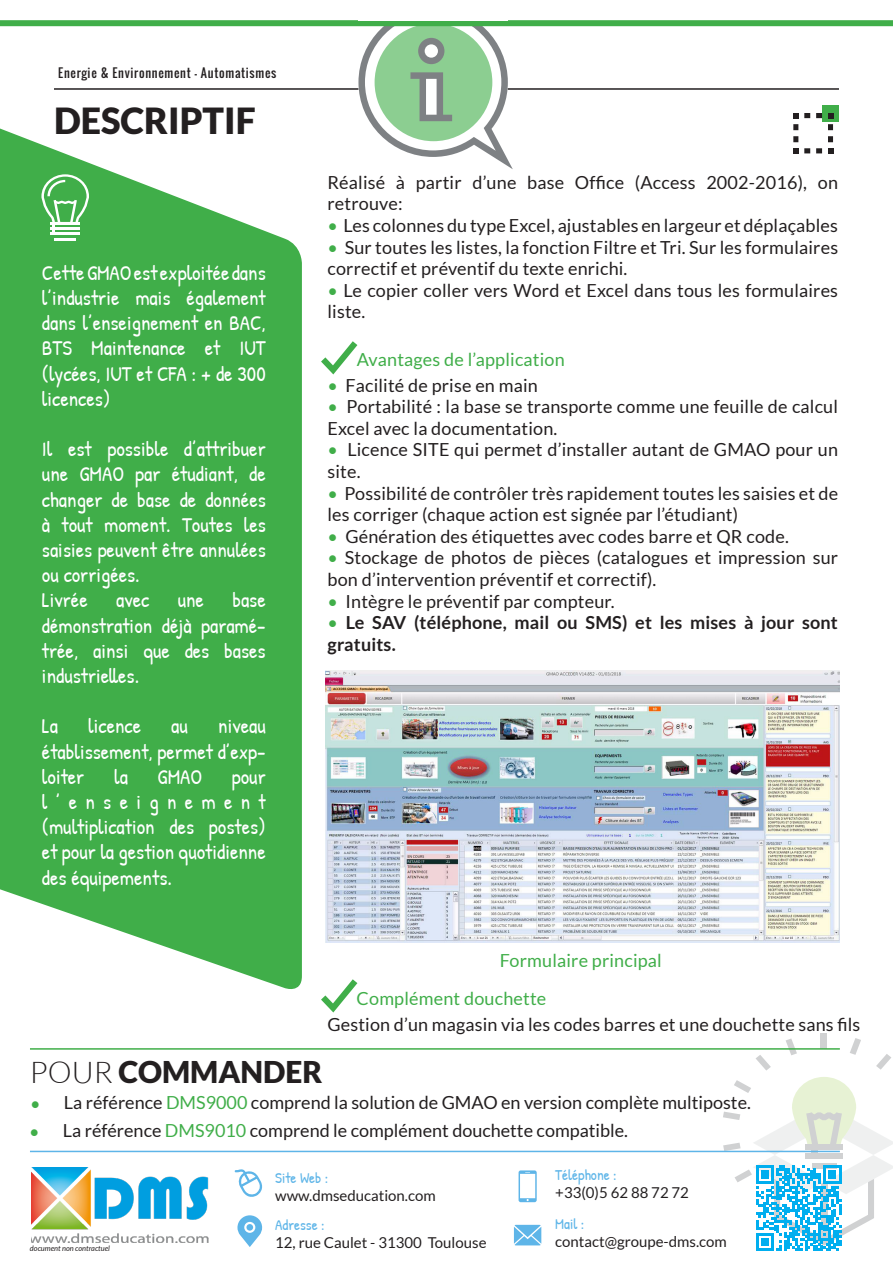
<style>
.page{position:relative;width:893px;height:1263px;background:#fff}
.page>*{position:absolute;margin:0;border:0;box-sizing:border-box;transform-origin:0 0}
.t1{font:900 36px "Lato";color:#231f20}
.t2{font:900 30px "Lato";color:#231f20}
.t3{font:21px/25.2px "Patrick Hand";color:#fff;text-align:justify}
.t4{font:18px/21.6px "Lato";letter-spacing:.01em;color:#231f20}
.t5{font:18px "Lato";letter-spacing:.01em;color:#40ae49}
.t6{font:700 18px/21.6px "Lato";letter-spacing:.01em;color:#231f20}
.t7{font:15px "Lato";color:#231f20}
.t8{font:15px "Patrick Hand";color:#5eb5e8}
.t9{font:12px "Oswald";letter-spacing:.06em;color:#231f20}
.t10{font:italic 7.5px "Lato";color:#231f20}
.s1{color:#40ae49}
.s2{font-weight:400;color:#40ae49}
.s3{font-weight:300}
</style>
<div class="page">
<div style="left:820px;top:1033px;width:6px;height:16px;background:#d0d1d2"></div>
<svg style="left:786px;top:1038px;width:11px;height:17px"></svg>
<svg style="left:756px;top:1055px;width:15px;height:15px"></svg>
<svg style="left:876px;top:1054px;width:15px;height:16px"></svg>
<svg style="left:850px;top:1038px;width:11px;height:17px"></svg>
<div style="left:822px;top:105px;width:17px;height:17px;background:#40ae49"></div>
<svg style="left:793px;top:113px;width:5px;height:5px"></svg>
<svg style="left:804px;top:113px;width:18px;height:5px"></svg>
<svg style="left:828px;top:113px;width:5px;height:5px"></svg>
<svg style="left:828px;top:124px;width:5px;height:18px"></svg>
<svg style="left:828px;top:148px;width:5px;height:5px"></svg>
<svg style="left:804px;top:148px;width:18px;height:5px"></svg>
<svg style="left:793px;top:148px;width:5px;height:5px"></svg>
<svg style="left:793px;top:124px;width:5px;height:18px"></svg>
<svg style="left:0;top:128px;width:302px;height:861px;background:#57b85f"></svg>
<hr style="left:54px;top:88px;width:304px;height:2px;background:#231f20">
<hr style="left:508px;top:88px;width:331px;height:2px;background:#231f20">
<hr style="left:51px;top:233px;width:29px;height:2px;background:#fff">
<hr style="left:55px;top:238px;width:21px;height:2px;background:#fff">
<svg style="left:41px;top:174px;width:48px;height:60px"></svg>
<svg style="left:321px;top:341px;width:36px;height:33px"></svg>
<svg style="left:358px;top:26px;width:155px;height:143px"></svg>
<div style="left:0;top:20px;width:893px;height:6px;background:#40ae49"></div>
<hr style="left:30px;top:1151px;width:810px;height:1px;background:#5eb5e8">
<svg style="left:237px;top:1215px;width:25px;height:32px"></svg>
<svg style="left:519px;top:1170px;width:18px;height:32px"></svg>
<svg style="left:514px;top:1225px;width:27px;height:20px"></svg>
<svg style="left:235px;top:1169px;width:28px;height:28px"></svg>
<hr style="left:30px;top:1048px;width:810px;height:2px;background:#40ae49">
<img style="left:31px;top:1167px;width:178px;height:75px">
<img style="left:326px;top:670px;width:514px;height:273px">
<svg style="left:723px;top:1077px;width:170px;height:174px"></svg>
<svg style="left:321px;top:979px;width:36px;height:33px"></svg>
<p class="t9" style="left:58px;top:63px;width:220px">Energie &amp; Environnement - Automatismes</p>
<p class="t1" style="left:54px;top:100px;width:203px">DESCRIPTIF</p>
<p class="t3" style="left:42px;top:259px;width:225px">Cette GMAO est exploitée dans l’industrie mais également dans l’enseignement en BAC, BTS Maintenance et IUT (lycées, IUT et CFA : + de 300 licences)</p>
<p class="t3" style="left:42px;top:436px;width:225px">Il est possible d’attribuer une GMAO par étudiant, de changer de base de données à tout moment. Toutes les saisies peuvent être annulées ou corrigées.</p>
<p class="t3" style="left:42px;top:587px;width:47px">Livrée</p>
<p class="t3" style="left:116px;top:587px;width:35px">avec</p>
<p class="t3" style="left:178px;top:587px;width:28px">une</p>
<p class="t3" style="left:42px;top:587px;width:225px;text-indent:190px">base démonstration déjà paramé&shy;trée, ainsi que des bases industrielles.</p>
<p class="t3" style="left:42px;top:713px;width:18px">La</p>
<p class="t3" style="left:88px;top:713px;width:54px">licence</p>
<p class="t3" style="left:171px;top:713px;width:18px">au</p>
<p class="t3" style="left:42px;top:713px;width:225px;text-align:right">niveau<br>établissement, permet d’exp-</p>
<p class="t3" style="left:42px;top:763px;width:44px">loiter</p>
<p class="t3" style="left:114px;top:763px;width:15px">la</p>
<p class="t3" style="left:158px;top:763px;width:46px">GMAO</p>
<p class="t3" style="left:42px;top:763px;width:225px;text-indent:190px">pour l’enseignement (multiplication des postes) et pour la gestion quotidienne des équipements.</p>
<p class="t4" style="left:328px;top:171px;width:512px">Réalisé à partir d’une base Office (Access 2002-2016), on retrouve:</p>
<p class="t4" style="left:328px;top:214px;width:512px"><span class="s1">•</span> Les colonnes du type Excel, ajustables en largeur et déplaçables</p>
<p class="t4" style="left:328px;top:236px;width:512px"><span class="s1">•</span> Sur toutes les listes, la fonction Filtre et Tri. Sur les formulaires correctif et préventif du texte enrichi.</p>
<p class="t4" style="left:328px;top:279px;width:512px"><span class="s1">•</span> Le copier coller vers Word et Excel dans tous les formulaires liste.</p>
<p class="t5" style="left:357px;top:349px;width:210px">Avantages de l’application</p>
<p class="t4" style="left:328px;top:374px;width:212px"><span class="s1">•</span> Facilité de prise en main</p>
<p class="t4" style="left:328px;top:396px;width:512px"><span class="s1">•</span> Portabilité : la base se transporte comme une feuille de calcul<br>Excel avec la documentation.</p>
<p class="t4" style="left:328px;top:439px;width:512px"><span class="s1">•</span> Licence SITE qui permet d’installer autant de GMAO pour un site.</p>
<p class="t4" style="left:328px;top:482px;width:512px"><span class="s1">•</span> Possibilité de contrôler très rapidement toutes les saisies et de les corriger (chaque action est signée par l’étudiant)</p>
<p class="t4" style="left:328px;top:525px;width:463px"><span class="s1">•</span> Génération des étiquettes avec codes barre et QR code.</p>
<p class="t4" style="left:328px;top:547px;width:512px"><span class="s1">•</span> Stockage de photos de pièces (catalogues et impression sur bon d’intervention préventif et correctif).</p>
<p class="t4" style="left:328px;top:590px;width:289px"><span class="s1">•</span> Intègre le préventif par compteur.</p>
<p class="t6" style="left:328px;top:612px;width:512px"><span class="s2">•</span> Le SAV (téléphone, mail ou SMS) et les mises à jour sont gratuits.</p>
<p class="t5" style="left:500px;top:950px;width:164px">Formulaire principal</p>
<p class="t5" style="left:357px;top:988px;width:191px">Complément douchette</p>
<p class="t4" style="left:327px;top:1013px;width:534px">Gestion d’un magasin via les codes barres et une douchette sans fils</p>
<p class="t2" style="left:30px;top:1055px;width:294px"><span class="s3">POUR</span> COMMANDER</p>
<p class="t5" style="left:30px;top:1093px;width:12px">•</p>
<p class="t4" style="left:64px;top:1092px;width:688px">La référence <span class="s1">DMS9000</span> comprend la solution de GMAO en version complète multiposte.</p>
<p class="t5" style="left:29px;top:1121px;width:12px">•</p>
<p class="t4" style="left:63px;top:1120px;width:567px">La référence <span class="s1">DMS9010</span> comprend le complément douchette compatible.</p>
<p class="t10" style="left:30px;top:1244px;width:82px">document non contractuel</p>
<p class="t8" style="left:275px;top:1167px;width:55px">Site Web :</p>
<p class="t7" style="left:275px;top:1187px;width:162px">www.dmseducation.com</p>
<p class="t8" style="left:275px;top:1214px;width:51px">Adresse :</p>
<p class="t7" style="left:275px;top:1234px;width:213px">12, rue Caulet - 31300 Toulouse</p>
<p class="t8" style="left:555px;top:1165px;width:63px">Téléphone :</p>
<p class="t7" style="left:555px;top:1184px;width:135px">+33(0)5 62 88 72 72</p>
<p class="t8" style="left:555px;top:1213px;width:31px">Mail :</p>
<p class="t7" style="left:555px;top:1233px;width:173px">contact@groupe-dms.com</p>
</div>
